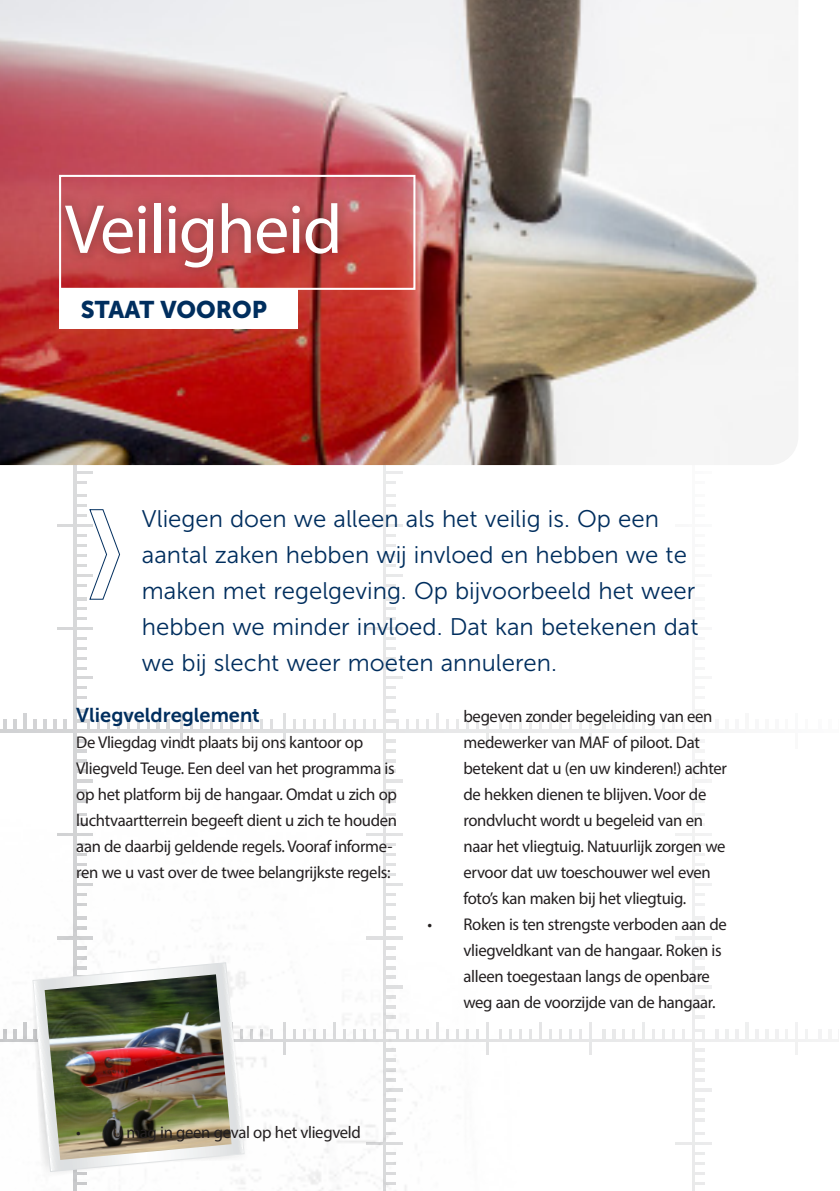
<style>
.page{position:relative;width:840px;height:1191px;background:#fff}
.page>*{position:absolute;margin:0;border:0;box-sizing:border-box;transform-origin:0 0}
.Kop_nieuw_juli_2012{font:70px "Myriad Pro";letter-spacing:-.02em;color:#fff}
.Intro_nieuw_juli_201{font:24px/36px "Museo Sans 300";color:#002e5e}
.Onderkop_nieuw_juli{font:24px "Museo Sans 900";color:#002e5e}
.Tussenkopje{font:20px "Museo Sans 700";color:#002e5e}
.Platte_tekst_nieuw_j{font:17px/26px "Myriad Pro";letter-spacing:-.02em;color:#231f20}
</style>
<div class="page">
<svg style="left:33px;top:962px;width:211px;height:209px"></svg>
<img style="left:45px;top:974px;width:186px;height:185px">
<img style="left:0;top:0;width:797px;height:465px">
<div style="left:59px;top:175px;width:356px;height:115px;border:2px solid #fff"></div>
<div style="left:59px;top:288px;width:238px;height:41px;background:#fff"></div>
<div style="left:54px;top:191px;width:295px;height:88px;background:#231f20;opacity:.4"></div>
<svg style="left:89px;top:509px;width:31px;height:91px"></svg>
<p class="Kop_nieuw_juli_2012" style="left:65px;top:186px;width:279px">Veiligheid</p>
<p class="Onderkop_nieuw_juli" style="left:81px;top:296px;width:188px">STAAT VOOROP</p>
<p class="Intro_nieuw_juli_201" style="left:142px;top:501px;width:557px">Vliegen doen we alleen als het veilig is. Op een aantal zaken hebben wij invloed en hebben we te maken met regelgeving. Op bijvoorbeeld het weer hebben we minder invloed. Dat kan betekenen dat we bij slecht weer moeten annuleren.</p>
<p class="Tussenkopje" style="left:76px;top:704px;width:185px">Vliegveldreglement</p>
<p class="Platte_tekst_nieuw_j" style="left:76px;top:729px;width:322px">De Vliegdag vindt plaats bij ons kantoor op Vliegveld Teuge. Een deel van het programma is op het platform bij de hangaar. Omdat u zich op luchtvaartterrein begeeft dient u zich te houden aan de daarbij geldende regels. Vooraf informe&shy;ren we u vast over de twee belangrijkste regels:</p>
<p class="Platte_tekst_nieuw_j" style="left:463px;top:703px;width:265px">begeven zonder begeleiding van een medewerker van MAF of piloot. Dat betekent dat u (en uw kinderen!) achter de hekken dienen te blijven. Voor de rondvlucht wordt u begeleid van en naar het vliegtuig. Natuurlijk zorgen we ervoor dat uw toeschouwer wel even foto’s kan maken bij het vliegtuig.</p>
<p class="Platte_tekst_nieuw_j" style="left:463px;top:911px;width:265px;text-indent:-36px">• Roken is ten strengste verboden aan de vliegveldkant van de hangaar. Roken is alleen toegestaan langs de openbare weg aan de voorzijde van de hangaar.</p>
<p class="Platte_tekst_nieuw_j" style="left:76px;top:1119px;width:286px">• U mag in geen geval op het vliegveld</p>
</div>
